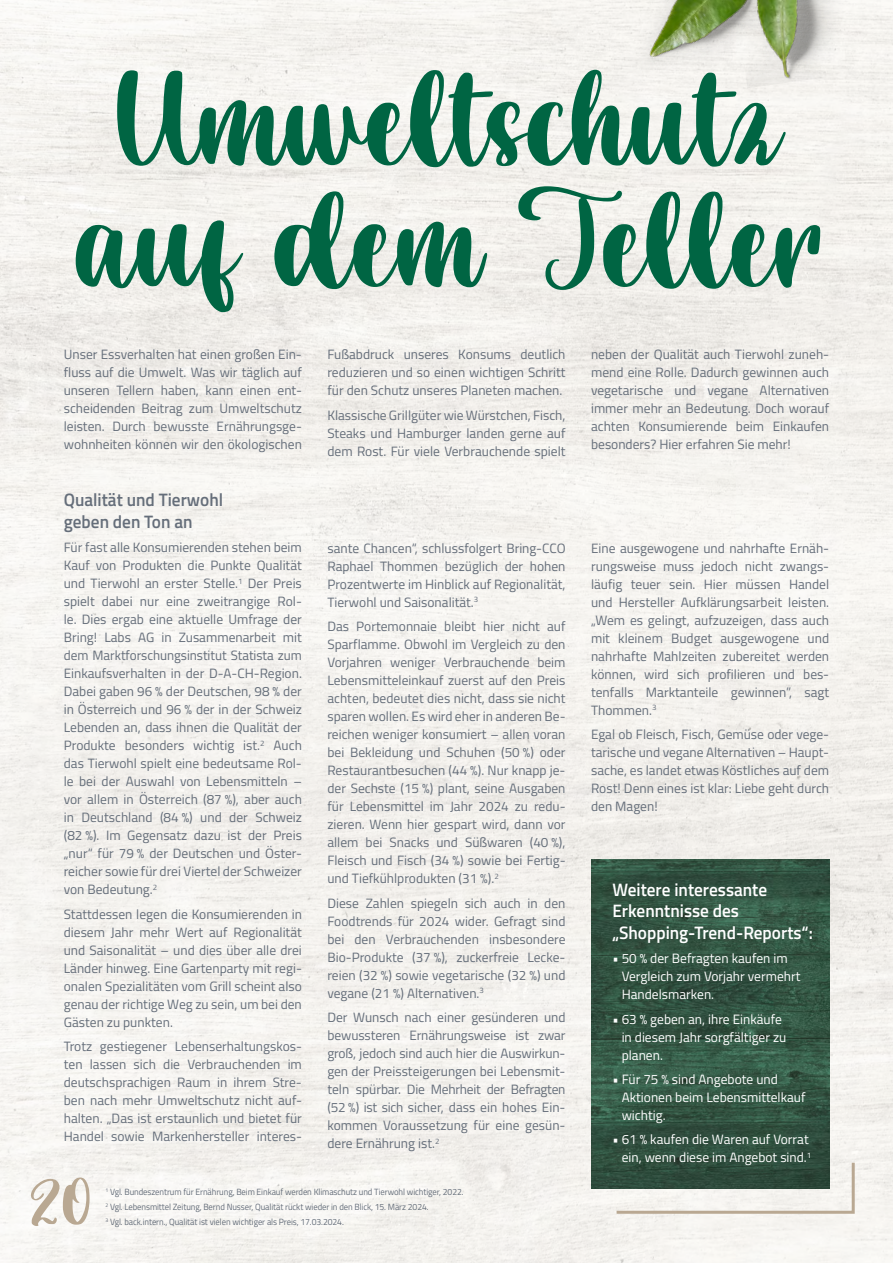
<style>
.page{position:relative;width:893px;height:1263px;background:#fff}
.page>*{position:absolute;margin:0;border:0;box-sizing:border-box;transform-origin:0 0}
.t1{font:143.55px/121.5px "Risalah Cinta";color:#006543}
.t2{font:68.55px "Risalah Cinta";color:#b9a892}
.t3{font:600 18px/21.6px "Titillium Web";color:#fff;scale:.96 1}
.t4{font:600 18px/21.6px "Titillium Web";color:#656e7a;scale:.96 1}
.t5{font:13.5px/18px "Titillium Web";color:#656e7a;text-align:justify}
.t6{font:13.5px/18px "Titillium Web";color:#fff}
.t7{font:9px/14.7px "Titillium Web";letter-spacing:-.01em;color:#656e7a;scale:.96 1}
</style>
<div class="page">
<img style="left:0;top:0;width:893px;height:1263px">
<img style="left:591px;top:860px;width:238px;height:328px">
<img style="left:507px;top:0;width:370px;height:144px">
<img style="left:542px;top:0;width:301px;height:144px">
<img style="left:735px;top:0;width:158px;height:88px">
<svg style="left:614px;top:1160px;width:242px;height:55px"></svg>
<h1 class="t1" style="left:76px;top:60px;width:749px">Umweltschutz auf dem Teller</h1>
<p class="t5" style="left:64px;top:345px;width:240px">Unser Essverhalten hat einen großen Ein&shy;fluss auf die Umwelt. Was wir täglich auf unseren Tellern haben, kann einen ent&shy;scheidenden Beitrag zum Umweltschutz leisten. Durch bewusste Ernährungsge&shy;wohnheiten können wir den ökologischen</p>
<p class="t5" style="left:327px;top:345px;width:240px">Fußabdruck unseres Konsums deutlich reduzieren und so einen wichtigen Schritt für den Schutz unseres Planeten machen.</p>
<p class="t5" style="left:327px;top:405px;width:240px">Klassische Grillgüter wie Würstchen, Fisch, Steaks und Hamburger landen gerne auf dem Rost. Für viele Verbrauchende spielt</p>
<p class="t5" style="left:591px;top:345px;width:240px">neben der Qualität auch Tierwohl zuneh&shy;mend eine Rolle. Dadurch gewinnen auch vegetarische und vegane Alternativen immer mehr an Bedeutung. Doch worauf achten Konsumierende beim Einkaufen besonders? Hier erfahren Sie mehr!</p>
<h3 class="t4" style="left:64px;top:488px;width:168px">Qualität und Tierwohl geben den Ton an</h3>
<p class="t5" style="left:64px;top:538px;width:240px">Für fast alle Konsumierenden stehen beim Kauf von Produkten die Punkte Qualität und Tierwohl an erster Stelle.<sup>1</sup> Der Preis spielt dabei nur eine zweitrangige Rol&shy;le. Dies ergab eine aktuelle Umfrage der Bring! Labs AG in Zusammenarbeit mit dem Marktforschungsinstitut Statista zum Einkaufsverhalten in der D-A-CH-Region.<br>Dabei gaben 96 % der Deutschen, 98 % der in Österreich und 96 % der in der Schweiz Lebenden an, dass ihnen die Qualität der Produkte besonders wichtig ist.<sup>2</sup> Auch das Tierwohl spielt eine bedeutsame Rol&shy;le bei der Auswahl von Lebensmitteln – vor allem in Österreich (87 %), aber auch in Deutschland (84 %) und der Schweiz (82 %). Im Gegensatz dazu ist der Preis „nur“ für 79 % der Deutschen und Öster&shy;reicher sowie für drei Viertel der Schweizer von Bedeutung.<sup>2</sup></p>
<p class="t5" style="left:64px;top:904px;width:240px">Stattdessen legen die Konsumierenden in diesem Jahr mehr Wert auf Regionalität und Saisonalität – und dies über alle drei Länder hinweg. Eine Gartenparty mit regi&shy;onalen Spezialitäten vom Grill scheint also genau der richtige Weg zu sein, um bei den Gästen zu punkten.</p>
<p class="t5" style="left:64px;top:1037px;width:240px">Trotz gestiegener Lebenserhaltungskos&shy;ten lassen sich die Verbrauchenden im deutschsprachigen Raum in ihrem Stre&shy;ben nach mehr Umweltschutz nicht auf&shy;halten. „Das ist erstaunlich und bietet für Handel sowie Markenhersteller interes-</p>
<p class="t5" style="left:327px;top:538px;width:240px">sante Chancen“, schlussfolgert Bring-CCO Raphael Thommen bezüglich der hohen Prozentwerte im Hinblick auf Regionalität, Tierwohl und Saisonalität.<sup>3</sup></p>
<p class="t5" style="left:327px;top:617px;width:240px">Das Portemonnaie bleibt hier nicht auf Sparflamme. Obwohl im Vergleich zu den Vorjahren weniger Verbrauchende beim Lebensmitteleinkauf zuerst auf den Preis achten, bedeutet dies nicht, dass sie nicht sparen wollen. Es wird eher in anderen Be&shy;reichen weniger konsumiert – allen voran bei Bekleidung und Schuhen (50 %) oder Restaurantbesuchen (44 %). Nur knapp je&shy;der Sechste (15 %) plant, seine Ausgaben für Lebensmittel im Jahr 2024 zu redu&shy;zieren. Wenn hier gespart wird, dann vor allem bei Snacks und Süßwaren (40 %), Fleisch und Fisch (34 %) sowie bei Fertig&shy;und Tiefkühlprodukten (31 %).<sup>2</sup></p>
<p class="t5" style="left:327px;top:893px;width:240px">Diese Zahlen spiegeln sich auch in den Foodtrends für 2024 wider. Gefragt sind bei den Verbrauchenden insbesondere Bio-Produkte (37 %), zuckerfreie Lecke&shy;reien (32 %) sowie vegetarische (32 %) und vegane (21 %) Alternativen.<sup>3</sup></p>
<p class="t5" style="left:327px;top:1007px;width:240px">Der Wunsch nach einer gesünderen und bewussteren Ernährungsweise ist zwar groß, jedoch sind auch hier die Auswirkun&shy;gen der Preissteigerungen bei Lebensmit&shy;teln spürbar. Die Mehrheit der Befragten (52 %) ist sich sicher, dass ein hohes Ein&shy;kommen Voraussetzung für eine gesün&shy;dere Ernährung ist.<sup>2</sup></p>
<h2 class="t2" style="left:30px;top:1163px;width:63px">20</h2>
<p class="t7" style="left:105px;top:1184px;width:375px"><sup>1</sup> Vgl. Bundeszentrum für Ernährung, Beim Einkauf werden Klimaschutz und Tierwohl wichtiger, 2022.<br><sup>2</sup> Vgl. Lebensmittel Zeitung, Bernd Nusser, Qualität rückt wieder in den Blick, 15. März 2024.<br><sup>3</sup> Vgl. back.intern., Qualität ist vielen wichtiger als Preis, 17.03.2024.</p>
<p class="t5" style="left:591px;top:538px;width:240px">Eine ausgewogene und nahrhafte Ernäh&shy;rungsweise muss jedoch nicht zwangs&shy;läufig teuer sein. Hier müssen Handel und Hersteller Aufklärungsarbeit leisten. „Wem es gelingt, aufzuzeigen, dass auch mit kleinem Budget ausgewogene und nahrhafte Mahlzeiten zubereitet werden können, wird sich profilieren und bes&shy;tenfalls Marktanteile gewinnen”, sagt Thommen.<sup>3</sup></p>
<p class="t5" style="left:591px;top:725px;width:240px">Egal ob Fleisch, Fisch, Gemüse oder vege&shy;tarische und vegane Alternativen – Haupt&shy;sache, es landet etwas Köstliches auf dem Rost! Denn eines ist klar: Liebe geht durch den Magen!</p>
<h3 class="t3" style="left:612px;top:878px;width:210px">Weitere interessante<br>Erkenntnisse des „Shopping-Trend-Reports“:</h3>
<p class="t6" style="left:622px;top:949px;width:180px;text-indent:-9px">• 50 % der Befragten kaufen im<br>Vergleich zum Vorjahr vermehrt<br>Handelsmarken.</p>
<p class="t6" style="left:622px;top:1009px;width:166px;text-indent:-9px">• 63 % geben an, ihre Einkäufe in diesem Jahr sorgfältiger zu planen.</p>
<p class="t6" style="left:622px;top:1070px;width:185px;text-indent:-9px">• Für 75 % sind Angebote und<br>Aktionen beim Lebensmittelkauf wichtig.</p>
<p class="t6" style="left:612px;top:1130px;width:200px;text-align:right">• 61 % kaufen die Waren auf Vorrat ein, wenn diese im Angebot sind.<sup>1</sup></p>
</div>
